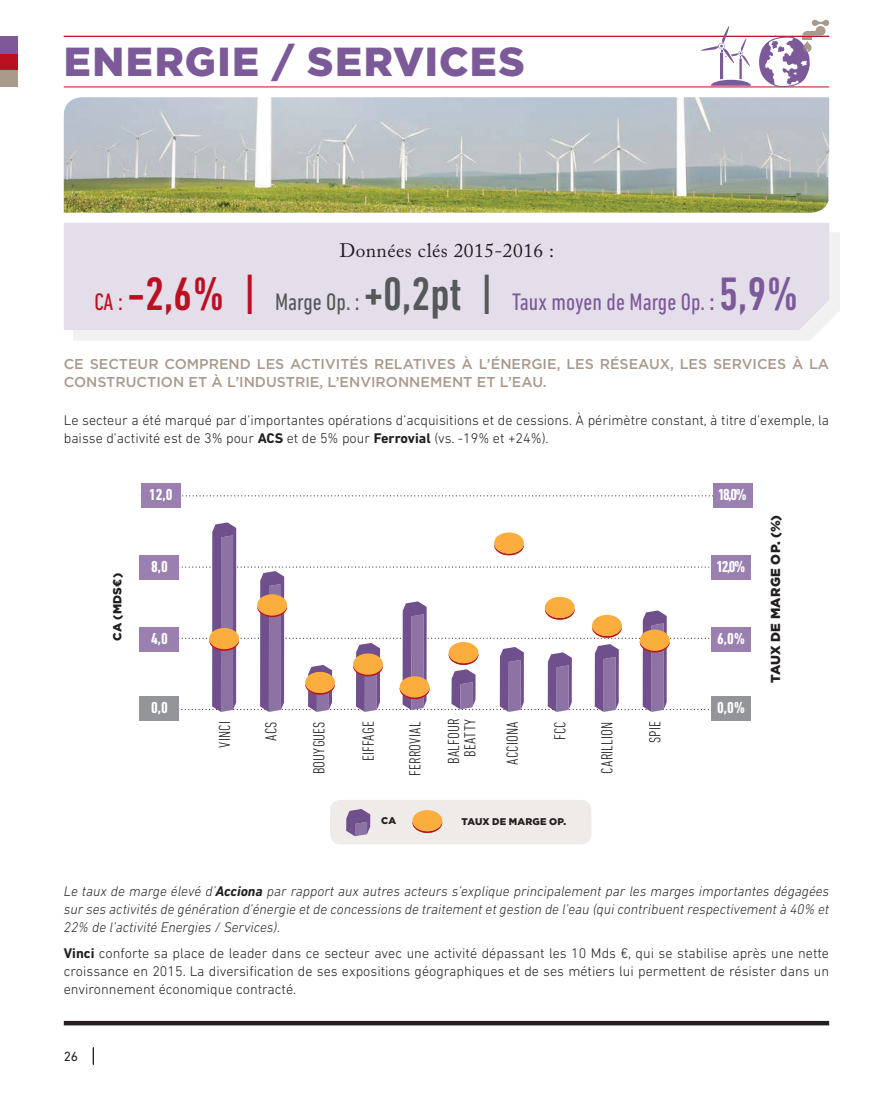
<style>
.page{position:relative;width:893px;height:1106px;background:#fff}
.page>*{position:absolute;margin:0;border:0;box-sizing:border-box;transform-origin:0 0}
.t1{font:900 40.5px "Gotham";letter-spacing:.035em;color:#7c5a99}
.t2{font:condensed 24.3px "DIN Next LT Pro";color:#7c5a99}
.t3{font:19.5px "Adobe Caslon Pro";letter-spacing:.025em;color:#231f20}
.t4{font:300 condensed 16.35px/16.4px "DIN Next LT Pro";letter-spacing:.005em;color:#231f20;text-align:center}
.t5{font:700 condensed 16.2px "DIN Next LT Pro";color:#fff}
.t6{font:300 14.25px/18px "DIN Next LT Pro";color:#231f20}
.t7{font:italic 300 14.25px/18px "DIN Next LT Pro";color:#231f20;text-align:justify}
.t8{font:500 14.25px/18px "Gotham";color:#a99a8c}
.t9{font:13.5px "DIN Next LT Pro";color:#231f20}
.t10{font:900 13.05px "Gotham";letter-spacing:.02em;color:#231f20}
.t11{font:900 11.7px "Gotham";color:#231f20}
.t12{font:900 9.75px "Gotham";letter-spacing:.015em;color:#231f20}
.s1{color:#ba1021}
.s2{font-weight:500;font-size:47.7px;color:#ba1021}
.s3{color:#57585a}
.s4{font-weight:500;font-size:47.7px;color:#57585a}
.s5{font-weight:500}
.s6{font-weight:500;font-size:47.7px}
.s7{font-weight:700}
</style>
<div class="page">
<div style="left:64px;top:1020px;width:765px;height:5px;background:#231f20"></div>
<div style="left:0;top:70px;width:17px;height:17px;background:#a99a8c"></div>
<div style="left:0;top:53px;width:17px;height:17px;background:#ba1021"></div>
<div style="left:0;top:36px;width:17px;height:17px;background:#7c5a99"></div>
<svg style="left:93px;top:1047px;width:1px;height:17px"></svg>
<hr style="left:64px;top:36px;width:765px;height:1px;background:#ba1021">
<hr style="left:64px;top:87px;width:765px;height:1px;background:#ba1021">
<div style="left:64px;top:223px;width:765px;height:107px;background:#e4ddea"></div>
<img style="left:64px;top:97px;width:765px;height:116px">
<svg style="left:180px;top:495px;width:533px;height:1px"></svg>
<div style="left:713px;top:483px;width:39px;height:24px;background:#9a80b1"></div>
<div style="left:711px;top:555px;width:40px;height:24px;background:#9a80b1"></div>
<div style="left:711px;top:627px;width:40px;height:24px;background:#9a80b1"></div>
<div style="left:711px;top:696px;width:40px;height:24px;background:#939598"></div>
<div style="left:141px;top:483px;width:39px;height:24px;background:#9a80b1"></div>
<div style="left:140px;top:696px;width:39px;height:24px;background:#939598"></div>
<svg style="left:140px;top:522px;width:592px;height:190px"></svg>
<div style="left:330px;top:800px;width:261px;height:44px;background:#eeebe9;border-radius:10px"></div>
<svg style="left:346px;top:809px;width:24px;height:27px"></svg>
<svg style="left:412px;top:810px;width:31px;height:23px"></svg>
<svg style="left:759px;top:20px;width:70px;height:67px"></svg>
<svg style="left:701px;top:26px;width:50px;height:60px"></svg>
<h1 class="t1" style="left:64px;top:38px;width:463px">ENERGIE / SERVICES</h1>
<h3 class="t3" style="left:339px;top:239px;width:216px">Données clés 2015-2016 :</h3>
<h2 class="t2" style="left:94px;top:288px;width:706px"><span class="s1">CA :</span> <span class="s2">-2,6% |</span> <span class="s3">Marge Op. :</span> <span class="s4">+0,2pt |</span> Taux moyen de Marge Op. <span class="s5">:</span> <span class="s6">5,9%</span></h2>
<p class="t8" style="left:64px;top:354px;width:767px">CE SECTEUR COMPREND LES ACTIVITÉS RELATIVES À L’ÉNERGIE, LES RÉSEAUX, LES SERVICES À LA<br>CONSTRUCTION ET À L’INDUSTRIE, L’ENVIRONNEMENT ET L’EAU.</p>
<p class="t6" style="left:64px;top:411px;width:767px">Le secteur a été marqué par d’importantes opérations d’acquisitions et de cessions. À périmètre constant, à titre d’exemple, la baisse d’activité est de 3% pour <span class="s7">ACS</span> et de 5% pour <span class="s7">Ferrovial</span> (vs. -19% et +24%).</p>
<p class="t11" style="left:111px;top:641px;width:69px;rotate:-90deg">CA (MDS¤)</p>
<p class="t5" style="left:149px;top:485px;width:25px">12,0</p>
<p class="t5" style="left:151px;top:557px;width:18px">8,0</p>
<p class="t5" style="left:151px;top:629px;width:18px">4,0</p>
<p class="t5" style="left:151px;top:698px;width:18px">0,0</p>
<p class="t4" style="left:445px;top:764px;width:47px;rotate:-90deg">BALFOUR<br>BEATTY</p>
<p class="t4" style="left:216px;top:747px;width:28px;rotate:-90deg">VINCI</p>
<p class="t4" style="left:504px;top:764px;width:45px;rotate:-90deg">ACCIONA</p>
<p class="t4" style="left:311px;top:774px;width:55px;rotate:-90deg">BOUYGUES</p>
<p class="t4" style="left:407px;top:776px;width:56px;rotate:-90deg">FERROVIAL</p>
<p class="t4" style="left:599px;top:773px;width:54px;rotate:-90deg">CARILLION</p>
<p class="t4" style="left:647px;top:743px;width:23px;rotate:-90deg">SPIE</p>
<p class="t4" style="left:552px;top:740px;width:20px;rotate:-90deg">FCC</p>
<p class="t4" style="left:263px;top:740px;width:21px;rotate:-90deg">ACS</p>
<p class="t4" style="left:360px;top:761px;width:41px;rotate:-90deg">EIFFAGE</p>
<p class="t12" style="left:381px;top:815px;width:17px">CA</p>
<p class="t12" style="left:462px;top:816px;width:106px">TAUX DE MARGE OP.</p>
<p class="t5" style="left:718px;top:485px;width:31px">18,0%</p>
<p class="t5" style="left:717px;top:557px;width:31px">12,0%</p>
<p class="t5" style="left:717px;top:629px;width:30px">6,0%</p>
<p class="t5" style="left:717px;top:698px;width:30px">0,0%</p>
<p class="t10" style="left:768px;top:683px;width:170px;rotate:-90deg">TAUX DE MARGE OP. (%)</p>
<p class="t7" style="left:64px;top:881px;width:767px">Le taux de marge élevé d’<span class="s7">Acciona</span> par rapport aux autres acteurs s’explique principalement par les marges importantes dégagées sur ses activités de génération d’énergie et de concessions de traitement et gestion de l’eau (qui contribuent respectivement à 40% et 22% de l’activité Energies / Services).</p>
<p class="t6" style="left:64px;top:944px;width:767px;text-align:justify"><span class="s7">Vinci</span> conforte sa place de leader dans ce secteur avec une activité dépassant les 10 Mds €, qui se stabilise après une nette croissance en 2015. La diversification de ses expositions géographiques et de ses métiers lui permettent de résister dans un environnement économique contracté.</p>
<p class="t9" style="left:64px;top:1048px;width:16px">26</p>
</div>
